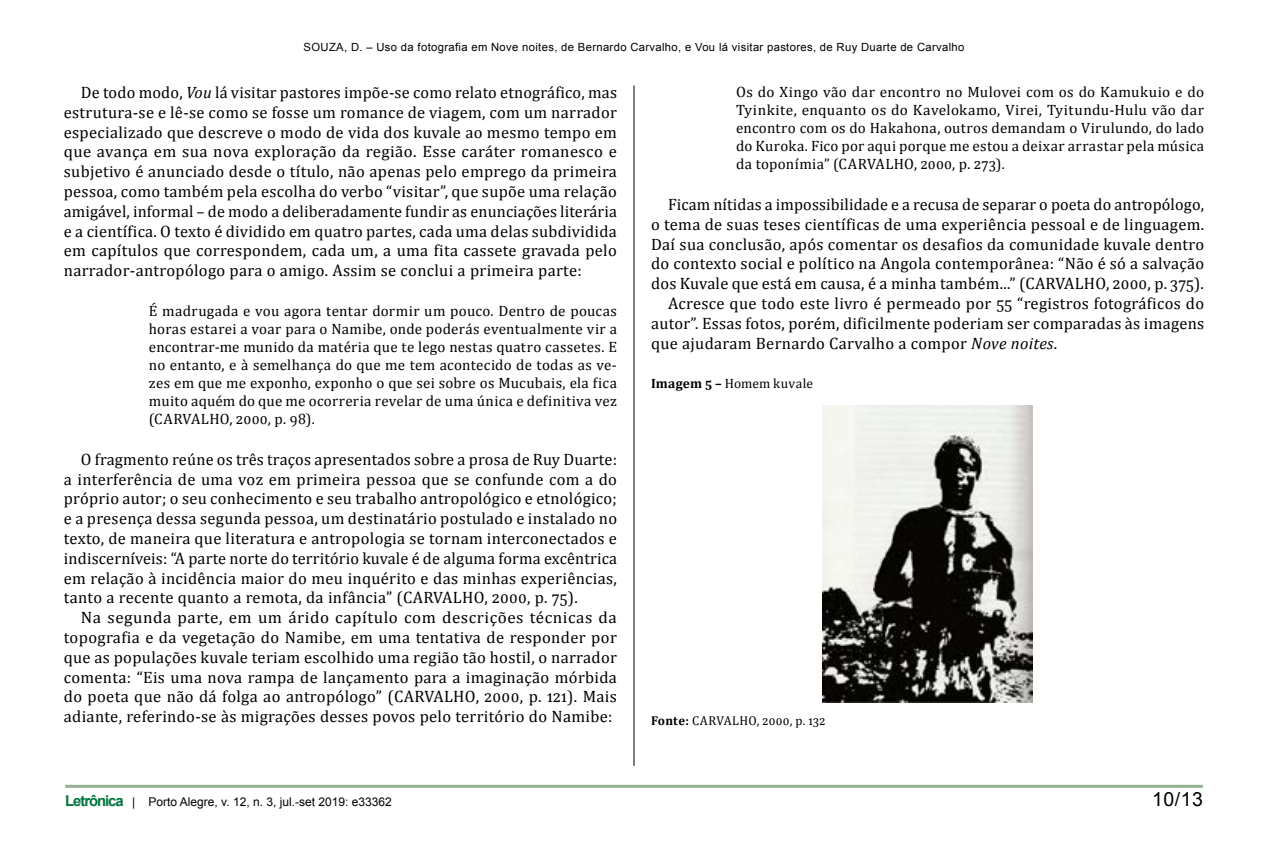
<style>
.page{position:relative;width:1268px;height:851px;background:#fff}
.page>*{position:absolute;margin:0;border:0;box-sizing:border-box;transform-origin:0 0}
.t1{font:19.5px "Arial";color:#000}
.t2{font:16.5px/19.8px "Cambria";letter-spacing:.02em;color:#000;text-align:justify}
.t3{font:15px/18px "Cambria";letter-spacing:.025em;color:#000;text-align:justify}
.t4{font:13.5px "Cambria";letter-spacing:.005em;color:#000}
.t5{font:12.75px "Cambria";letter-spacing:.025em;color:#000}
.t6{font:12px "Arial";color:#000}
.t7{font:11.25px "Arial";letter-spacing:.03em;color:#000}
.s1{font-style:italic}
.s2{font-weight:700}
.s3{font-weight:700;font-size:14.85px;color:#00753e}
</style>
<div class="page">
<hr style="left:65px;top:784px;width:1137px;height:3px;background:#95b192">
<hr style="left:633px;top:85px;width:1px;height:680px;background:#000">
<img style="left:822px;top:405px;width:210px;height:297px">
<p class="t7" style="left:303px;top:39px;width:662px">Souza, D. – Uso da fotografia em Nove noites, de Bernardo Carvalho, e Vou lá visitar pastores, de Ruy Duarte de Carvalho</p>
<p class="t2" style="left:64px;top:82px;width:554px;text-indent:17px">De todo modo, <span class="s1">Vou</span> lá visitar pastores impõe-se como relato etnográfico, mas estrutura-se e lê-se como se fosse um romance de viagem, com um narrador especializado que descreve o modo de vida dos kuvale ao mesmo tempo em que avança em sua nova exploração da região. Esse caráter romanesco e subjetivo é anunciado desde o título, não apenas pelo emprego da primeira pessoa, como também pela escolha do verbo “visitar”, que supõe uma relação amigável, informal – de modo a deliberadamente fundir as enunciações literária e a científica. O texto é dividido em quatro partes, cada uma delas subdividida em capítulos que correspondem, cada um, a uma fita cassete gravada pelo narrador-antropólogo para o amigo. Assim se conclui a primeira parte:</p>
<p class="t3" style="left:149px;top:301px;width:469px">É madrugada e vou agora tentar dormir um pouco. Dentro de poucas horas estarei a voar para o Namibe, onde poderás eventualmente vir a encontrar-me munido da matéria que te lego nestas quatro cassetes. E no entanto, e à semelhança do que me tem acontecido de todas as ve&shy;zes em que me exponho, exponho o que sei sobre os Mucubais, ela fica muito aquém do que me ocorreria revelar de uma única e definitiva vez (CARVALHO, 2000, p. 98).</p>
<p class="t2" style="left:64px;top:449px;width:554px;text-indent:17px">O fragmento reúne os três traços apresentados sobre a prosa de Ruy Duarte: a interferência de uma voz em primeira pessoa que se confunde com a do próprio autor; o seu conhecimento e seu trabalho antropológico e etnológico; e a presença dessa segunda pessoa, um destinatário postulado e instalado no texto, de maneira que literatura e antropologia se tornam interconectados e indiscerníveis: “A parte norte do território kuvale é de alguma forma excêntrica em relação à incidência maior do meu inquérito e das minhas experiências, tanto a recente quanto a remota, da infância” (CARVALHO, 2000, p. 75).</p>
<p class="t2" style="left:64px;top:607px;width:554px;text-indent:17px">Na segunda parte, em um árido capítulo com descrições técnicas da topografia e da vegetação do Namibe, em uma tentativa de responder por que as populações kuvale teriam escolhido uma região tão hostil, o narrador comenta: “Eis uma nova rampa de lançamento para a imaginação mórbida do poeta que não dá folga ao antropólogo” (CARVALHO, 2000, p. 121). Mais adiante, referindo-se às migrações desses povos pelo território do Namibe:</p>
<p class="t3" style="left:736px;top:83px;width:469px">Os do Xingo vão dar encontro no Mulovei com os do Kamukuio e do Tyinkite, enquanto os do Kavelokamo, Virei, Tyitundu-Hulu vão dar encontro com os do Hakahona, outros demandam o Virulundo, do lado do Kuroka. Fico por aqui porque me estou a deixar arrastar pela música da toponímia” (CARVALHO, 2000, p. 273).</p>
<p class="t2" style="left:668px;top:194px;width:537px">Ficam nítidas a impossibilidade e a recusa de separar o poeta do antropólogo,</p>
<p class="t2" style="left:651px;top:214px;width:554px">o tema de suas teses científicas de uma experiência pessoal e de linguagem.</p>
<p class="t2" style="left:651px;top:234px;width:554px">Daí sua conclusão, após comentar os desafios da comunidade kuvale dentro</p>
<p class="t2" style="left:651px;top:254px;width:554px">do contexto social e político na Angola contemporânea: “Não é só a salvação</p>
<p class="t2" style="left:651px;top:273px;width:554px">dos Kuvale que está em causa, é a minha também...” (CARVALHO, 2000, p. 375).</p>
<p class="t2" style="left:668px;top:293px;width:537px">Acresce que todo este livro é permeado por 55 “registros fotográficos do</p>
<p class="t2" style="left:651px;top:313px;width:554px">autor”. Essas fotos, porém, dificilmente poderiam ser comparadas às imagens</p>
<p class="t2" style="left:651px;top:333px;width:408px">que ajudaram Bernardo Carvalho a compor <span class="s1">Nove noites</span>.</p>
<p class="t4" style="left:651px;top:375px;width:163px"><span class="s2">Imagem 5 –</span> Homem kuvale</p>
<p class="t5" style="left:651px;top:712px;width:176px"><span class="s2">Fonte:</span> CARVALHO, 2000, p. 132</p>
<p class="t6" style="left:65px;top:793px;width:328px"><span class="s3">Letrônica</span> | Porto Alegre, v. 12, n. 3, jul.-set 2019: e33362</p>
<p class="t1" style="left:1151px;top:785px;width:52px">10/13</p>
</div>
